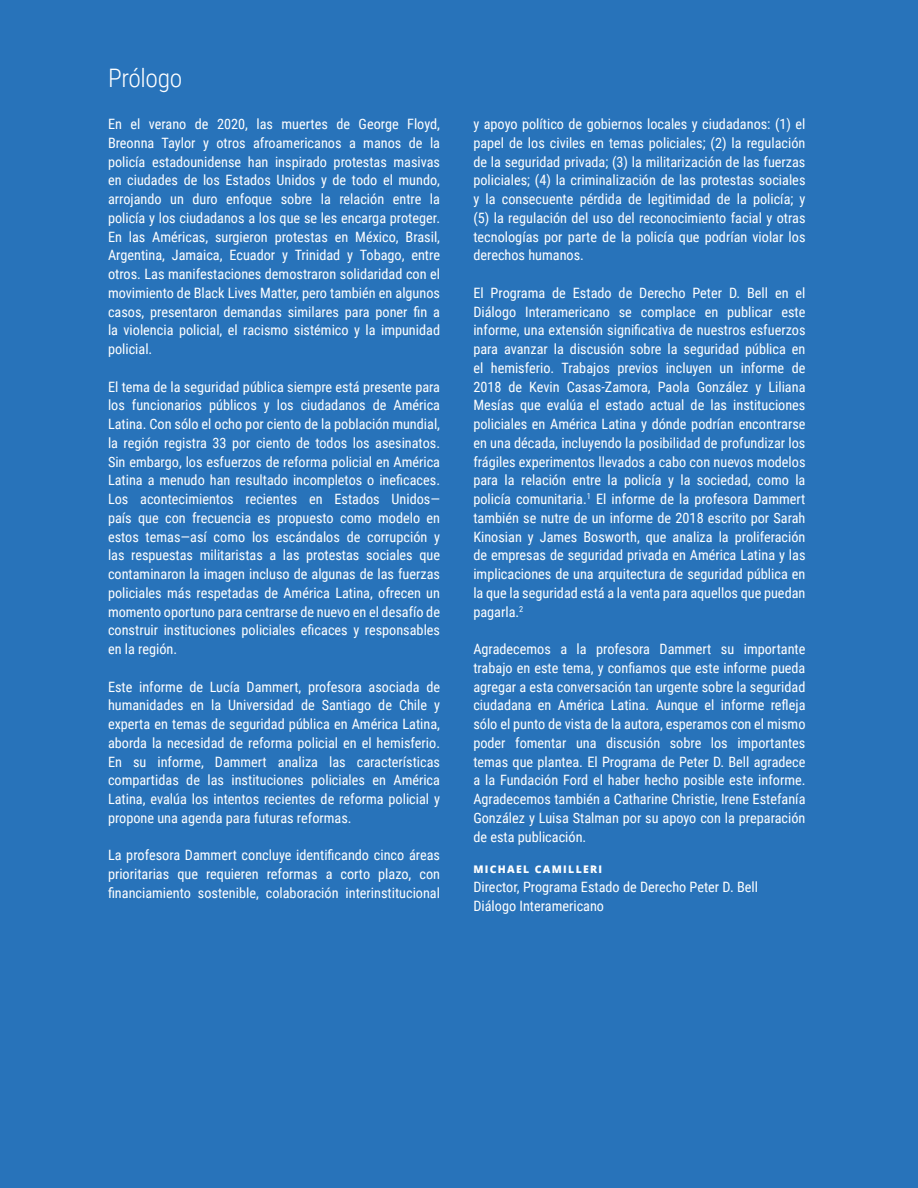
<style>
.page{position:relative;width:918px;height:1188px;background:#2873ba}
.page>*{position:absolute;margin:0;border:0;box-sizing:border-box;transform-origin:0 0}
.Paragraph_Style_3{font:300 25.5px "Roboto Condensed";letter-spacing:-.015em;color:#fff}
.Forward_-_white_body{font:14.25px/18.8px "Roboto Condensed";color:#fff;text-align:justify}
.table_title{font:800 10.5px "Open Sans";letter-spacing:.125em;color:#fff}
</style>
<div class="page">
<p class="Paragraph_Style_3" style="left:108px;top:60px;width:76px">Prólogo</p>
<p class="Forward_-_white_body" style="left:108px;top:114px;width:334px">En el verano de 2020, las muertes de George Floyd, Breonna Taylor y otros afroamericanos a manos de la policía estadounidense han inspirado protestas masivas en ciudades de los Estados Unidos y de todo el mundo, arrojando un duro enfoque sobre la relación entre la policía y los ciudadanos a los que se les encarga proteger.<br>En las Américas, surgieron protestas en México, Brasil, Argentina, Jamaica, Ecuador y Trinidad y Tobago, entre otros. Las manifestaciones demostraron solidaridad con el movimiento de Black Lives Matter, pero también en algunos casos, presentaron demandas similares para poner fin a la violencia policial, el racismo sistémico y la impunidad policial.</p>
<p class="Forward_-_white_body" style="left:108px;top:377px;width:334px">El tema de la seguridad pública siempre está presente para los funcionarios públicos y los ciudadanos de América Latina. Con sólo el ocho por ciento de la población mundial, la región registra 33 por ciento de todos los asesinatos.<br>Sin embargo, los esfuerzos de reforma policial en América Latina a menudo han resultado incompletos o ineficaces.<br>Los acontecimientos recientes en Estados Unidos— país que con frecuencia es propuesto como modelo en estos temas—así como los escándalos de corrupción y las respuestas militaristas a las protestas sociales que contaminaron la imagen incluso de algunas de las fuerzas policiales más respetadas de América Latina, ofrecen un momento oportuno para centrarse de nuevo en el desafío de construir instituciones policiales eficaces y responsables en la región.</p>
<p class="Forward_-_white_body" style="left:108px;top:677px;width:334px">Este informe de Lucía Dammert, profesora asociada de humanidades en la Universidad de Santiago de Chile y experta en temas de seguridad pública en América Latina, aborda la necesidad de reforma policial en el hemisferio.<br>En su informe, Dammert analiza las características compartidas de las instituciones policiales en América Latina, evalúa los intentos recientes de reforma policial y propone una agenda para futuras reformas.</p>
<p class="Forward_-_white_body" style="left:108px;top:845px;width:334px">La profesora Dammert concluye identificando cinco áreas prioritarias que requieren reformas a corto plazo, con financiamiento sostenible, colaboración interinstitucional</p>
<p class="Forward_-_white_body" style="left:473px;top:114px;width:334px">y apoyo político de gobiernos locales y ciudadanos: (1) el papel de los civiles en temas policiales; (2) la regulación de la seguridad privada; (3) la militarización de las fuerzas policiales; (4) la criminalización de las protestas sociales y la consecuente pérdida de legitimidad de la policía; y (5) la regulación del uso del reconocimiento facial y otras tecnologías por parte de la policía que podrían violar los derechos humanos.</p>
<p class="Forward_-_white_body" style="left:473px;top:283px;width:334px">El Programa de Estado de Derecho Peter D. Bell en el Diálogo Interamericano se complace en publicar este informe, una extensión significativa de nuestros esfuerzos para avanzar la discusión sobre la seguridad pública en el hemisferio. Trabajos previos incluyen un informe de 2018 de Kevin Casas-Zamora, Paola González y Liliana Mesías que evalúa el estado actual de las instituciones policiales en América Latina y dónde podrían encontrarse en una década, incluyendo la posibilidad de profundizar los frágiles experimentos llevados a cabo con nuevos modelos para la relación entre la policía y la sociedad, como la policía comunitaria.<sup>1</sup> El informe de la profesora Dammert también se nutre de un informe de 2018 escrito por Sarah Kinosian y James Bosworth, que analiza la proliferación de empresas de seguridad privada en América Latina y las implicaciones de una arquitectura de seguridad pública en la que la seguridad está a la venta para aquellos que puedan pagarla.<sup>2</sup></p>
<p class="Forward_-_white_body" style="left:473px;top:639px;width:334px">Agradecemos a la profesora Dammert su importante trabajo en este tema, y confiamos que este informe pueda agregar a esta conversación tan urgente sobre la seguridad ciudadana en América Latina. Aunque el informe refleja sólo el punto de vista de la autora, esperamos con el mismo poder fomentar una discusión sobre los importantes temas que plantea. El Programa de Peter D. Bell agradece a la Fundación Ford el haber hecho posible este informe.<br>Agradecemos también a Catharine Christie, Irene Estefanía González y Luisa Stalman por su apoyo con la preparación de esta publicación.</p>
<p class="table_title" style="left:473px;top:861px;width:130px">MICHAEL CAMILLERI</p>
<p class="Forward_-_white_body" style="left:473px;top:877px;width:286px">Director, Programa Estado de Derecho Peter D. Bell<br>Diálogo Interamericano</p>
</div>
